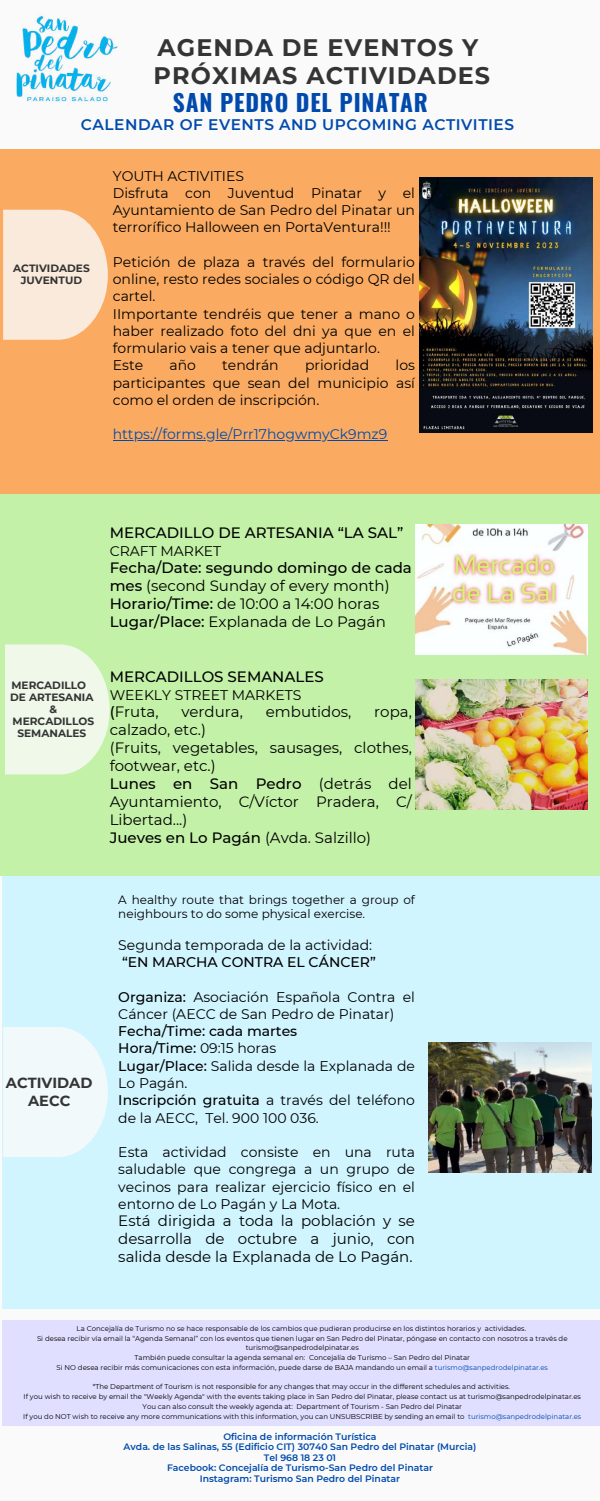
<style>
.page{position:relative;width:600px;height:1501px;background:#fff}
.page>*{position:absolute;margin:0;border:0;box-sizing:border-box;transform-origin:0 0}
.t1{font:700 23.9px/28.5px "Montserrat";letter-spacing:.045em;color:#343434}
.t2{font:700 23.4px "Oswald";letter-spacing:.035em;color:#004aad}
.t3{font:600 15.4px "Montserrat";letter-spacing:.035em;color:#004aad}
.t4{font:15px/18px "Montserrat";color:#000}
.t5{font:500 15px "Montserrat";color:#000}
.t6{font:700 14.6px/17.2px "Montserrat";color:#343434;text-align:center}
.t7{font:14px/17.2px "Montserrat";color:#000}
.t8{font:14px "Montserrat";color:#004aad}
.t9{font:500 14px "Montserrat";color:#000}
.t10{font:12px/14.2px "Montserrat";color:#000}
.t11{font:700 10.6px/12px "Montserrat";color:#343434;text-align:center}
.t12{font:600 9.3px/10.5px "Montserrat";color:#004aad;text-align:center}
.t13{font:7px/9.8px "Montserrat";color:#000;text-align:center}
.s1{font-weight:500}
.s2{color:#004aad}
</style>
<div class="page">
<div style="left:0;top:0;width:600px;height:1500px;background:#fafafa"></div>
<img style="left:16px;top:16px;width:102px;height:86px">
<div style="left:2px;top:1320px;width:598px;height:105px;background:#e0dfff"></div>
<div style="left:0;top:493px;width:600px;height:382px;background:#c3f1a7"></div>
<svg style="left:5px;top:644px;width:105px;height:131px"></svg>
<img style="left:415px;top:525px;width:173px;height:129px">
<div style="left:0;top:149px;width:600px;height:344px;background:#faab61"></div>
<img style="left:420px;top:177px;width:172px;height:255px">
<svg style="left:3px;top:210px;width:105px;height:130px"></svg>
<hr style="left:113px;top:440px;width:274px;height:1px;background:#004aad">
<img style="left:415px;top:679px;width:173px;height:130px">
<div style="left:2px;top:875px;width:598px;height:433px;background:#d1f5ff"></div>
<img style="left:428px;top:1042px;width:164px;height:129px">
<svg style="left:3px;top:1027px;width:105px;height:129px"></svg>
<h1 class="t1" style="left:154px;top:33px;width:338px">AGENDA DE EVENTOS Y<br>PRÓXIMAS ACTIVIDADES</h1>
<h2 class="t2" style="left:173px;top:84px;width:257px">SAN PEDRO DEL PINATAR</h2>
<h3 class="t3" style="left:81px;top:115px;width:435px">CALENDAR OF EVENTS AND UPCOMING ACTIVITIES</h3>
<h3 class="t11" style="left:13px;top:263px;width:78px">ACTIVIDADES<br>JUVENTUD</h3>
<h3 class="t7" style="left:113px;top:167px;width:304px">YOUTH ACTIVITIES<br>Disfruta con Juventud Pinatar y el Ayuntamiento de San Pedro del Pinatar un terrorífico Halloween en PortaVentura!!!</h3>
<h3 class="t7" style="left:113px;top:253px;width:304px">Petición de plaza a través del formulario online, resto redes sociales o código QR del cartel.<br>IImportante tendréis que tener a mano o haber realizado foto del dni ya que en el formulario vais a tener que adjuntarlo.<br>Este</h3>
<h3 class="t7" style="left:113px;top:357px;width:304px;text-align:justify;text-indent:283px">los participantes que sean del municipio así como el orden de inscripción.</h3>
<h3 class="t8" style="left:113px;top:426px;width:276px">https://forms.gle/Prr17hogwmyCk9mz9</h3>
<h3 class="t7" style="left:169px;top:357px;width:28px">año</h3>
<h3 class="t7" style="left:222px;top:357px;width:58px">tendrán</h3>
<h3 class="t7" style="left:305px;top:357px;width:66px">prioridad</h3>
<h3 class="t5" style="left:110px;top:523px;width:295px">MERCADILLO DE ARTESANIA “LA SAL”</h3>
<h3 class="t7" style="left:110px;top:542px;width:113px">CRAFT MARKET</h3>
<h3 class="t4" style="left:110px;top:559px;width:304px"><span class="s1">Fecha/Date: segundo domingo de cada mes</span> (second Sunday of every month)<br><span class="s1">Horario/Time:</span> de 10:00 a 14:00 horas <span class="s1">Lugar/Place:</span> Explanada de Lo Pagán</h3>
<h3 class="t11" style="left:11px;top:679px;width:76px">MERCADILLO</h3>
<h3 class="t11" style="left:10px;top:691px;width:85px">DE ARTESANIA</h3>
<h3 class="t11" style="left:50px;top:703px;width:9px">&amp;</h3>
<h3 class="t11" style="left:13px;top:715px;width:83px">MERCADILLOS</h3>
<h3 class="t11" style="left:17px;top:727px;width:70px">SEMANALES</h3>
<h3 class="t5" style="left:110px;top:667px;width:216px">MERCADILLOS SEMANALES</h3>
<h3 class="t7" style="left:110px;top:685px;width:193px">WEEKLY STREET MARKETS</h3>
<h3 class="t4" style="left:110px;top:702px;width:50px"><span class="s1">(</span>Fruta,</h3>
<h3 class="t4" style="left:181px;top:702px;width:63px">verdura,</h3>
<h3 class="t4" style="left:266px;top:702px;width:87px">embutidos,</h3>
<h3 class="t4" style="left:374px;top:702px;width:39px">ropa,</h3>
<h3 class="t4" style="left:110px;top:720px;width:304px">calzado, etc.)<br>(Fruits, vegetables, sausages, clothes, footwear, etc.)<br><span class="s1">Lunes en San Pedro</span> (detrás del<br>Ayuntamiento, C/Víctor Pradera, C/<br>Libertad...)<br><span class="s1">Jueves en Lo Pagán</span> (Avda. Salzillo)</h3>
<h3 class="t6" style="left:6px;top:1074px;width:88px">ACTIVIDAD<br>AECC</h3>
<h3 class="t10" style="left:118px;top:892px;width:298px">A healthy route that brings together a group of neighbours to do some physical exercise.</h3>
<h3 class="t7" style="left:118px;top:936px;width:255px">Segunda temporada de la actividad:</h3>
<h3 class="t9" style="left:122px;top:953px;width:255px">“EN MARCHA CONTRA EL CÁNCER”</h3>
<h3 class="t7" style="left:118px;top:987px;width:298px"><span class="s1">Organiza:</span> Asociación Española Contra el<br>Cáncer (AECC de San Pedro de Pinatar)</h3>
<h3 class="t7" style="left:118px;top:1022px;width:298px"><span class="s1">Fecha/Time: cada martes<br>Hora/Time:</span> 09:15 horas<br><span class="s1">Lugar/Place:</span> Salida desde la Explanada de<br>Lo Pagán.<br><span class="s1">Inscripción gratuita</span> a través del teléfono de la AECC, Tel. 900 100 036.</h3>
<h3 class="t7" style="left:118px;top:1143px;width:298px;text-align:justify">Esta actividad consiste en una ruta saludable que congrega a un grupo de vecinos para realizar ejercicio físico en el entorno de Lo Pagán y La Mota.</h3>
<h3 class="t4" style="left:118px;top:1211px;width:298px;text-align:justify">Está dirigida a toda la población y se desarrolla de octubre a junio, con salida desde la Explanada de Lo Pagán.</h3>
<p class="t13" style="left:37px;top:1323px;width:532px">La Concejalía de Turismo no se hace responsable de los cambios que pudieran producirse en los distintos horarios y actividades.<br>Si desea recibir vía email la “Agenda Semanal” con los eventos que tienen lugar en San Pedro del Pinatar, póngase en contacto con nosotros a través de turismo@sanpedrodelpinatar.es<br>También puede consultar la agenda semanal en: Concejalía de Turismo – San Pedro del Pinatar<br>Si NO desea recibir más comunicaciones con esta información, puede darse de BAJA mandando un email a <span class="s2">turismo@sanpedrodelpinatar.es</span></p>
<p class="t13" style="left:23px;top:1381px;width:560px">*The Department of Tourism is not responsible for any changes that may occur in the different schedules and activities.<br>If you wish to receive by email the "Weekly Agenda" with the events taking place in San Pedro del Pinatar, please contact us at turismo@sanpedrodelpinatar.es You can also consult the weekly agenda at: Department of Tourism - San Pedro del Pinatar<br>If you do NOT wish to receive any more communications with this information, you can UNSUBSCRIBE by sending an email to <span class="s2">turismo@sanpedrodelpinatar.es</span></p>
<h3 class="t12" style="left:124px;top:1430px;width:354px">Oficina de información Turística<br>Avda. de las Salinas, 55 (Edificio CIT) 30740 San Pedro del Pinatar (Murcia)<br>Tel 968 18 23 01<br>Facebook: Concejalía de Turismo-San Pedro del Pinatar<br>Instagram: Turismo San Pedro del Pinatar</h3>
</div>
